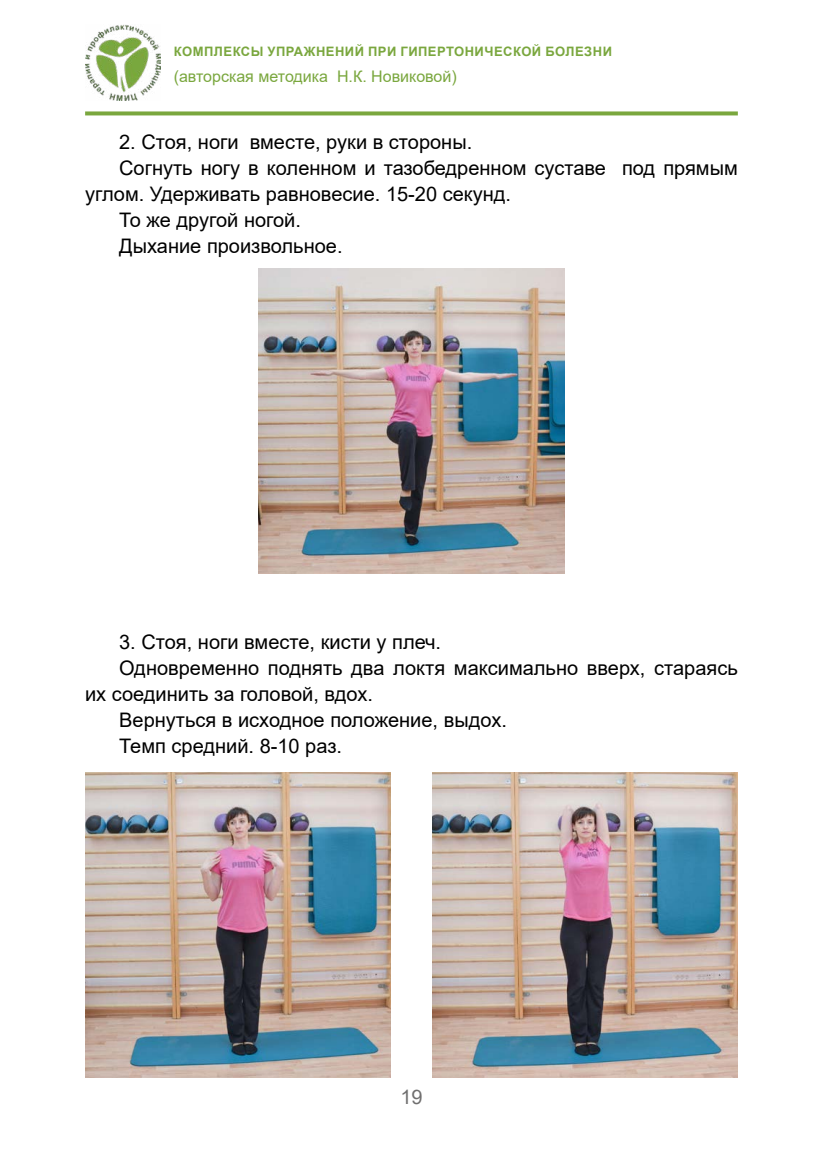
<style>
.page{position:relative;width:823px;height:1163px;background:#fff}
.page>*{position:absolute;margin:0;border:0;box-sizing:border-box;transform-origin:0 0}
.t1{font:20px "Arial";color:#000}
.t2{font:20px "Arial";color:#706f6f}
.t3{font:16px "Arial";color:#7aa73e}
.t4{font:700 13px "Arial";letter-spacing:.035em;color:#7aa73e}
</style>
<div class="page">
<img style="left:85px;top:24px;width:75px;height:77px">
<svg style="left:85px;top:111px;width:652px;height:4px;background:#89b154"></svg>
<img style="left:258px;top:268px;width:306px;height:305px">
<img style="left:85px;top:772px;width:305px;height:305px">
<img style="left:432px;top:772px;width:305px;height:305px">
<p class="t4" style="left:174px;top:42px;width:439px">КОМПЛЕКСЫ УПРАЖНЕНИЙ ПРИ ГИПЕРТОНИЧЕСКОЙ БОЛЕЗНИ</p>
<p class="t3" style="left:173px;top:66px;width:284px">(авторская методика Н.К. Новиковой)</p>
<p class="t1" style="left:119px;top:128px;width:354px">2. Стоя, ноги вместе, руки в стороны.</p>
<p class="t1" style="left:119px;top:154px;width:619px">Согнуть ногу в коленном и тазобедренном суставе под прямым</p>
<p class="t1" style="left:85px;top:180px;width:427px">углом. Удерживать равновесие. 15-20 секунд.</p>
<p class="t1" style="left:119px;top:206px;width:183px">То же другой ногой.</p>
<p class="t1" style="left:119px;top:232px;width:225px">Дыхание произвольное.</p>
<p class="t1" style="left:119px;top:628px;width:323px">3. Стоя, ноги вместе, кисти у плеч.</p>
<p class="t1" style="left:119px;top:654px;width:619px">Одновременно поднять два локтя максимально вверх, стараясь</p>
<p class="t1" style="left:85px;top:680px;width:289px">их соединить за головой, вдох.</p>
<p class="t1" style="left:119px;top:706px;width:389px">Вернуться в исходное положение, выдох.</p>
<p class="t1" style="left:119px;top:732px;width:224px">Темп средний. 8-10 раз.</p>
<p class="t2" style="left:400px;top:1082px;width:24px">19</p>
</div>
